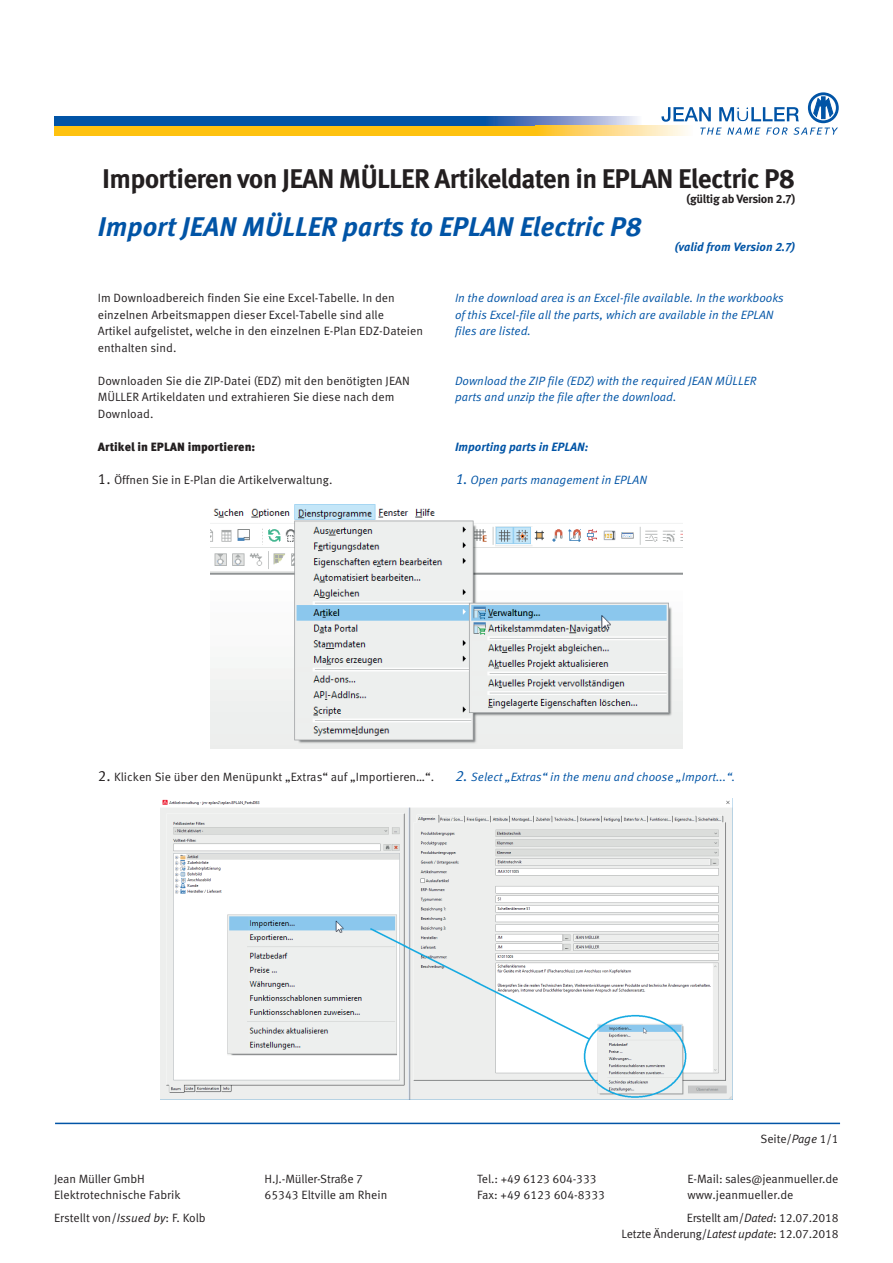
<style>
.page{position:relative;width:893px;height:1263px;background:#fff}
.page>*{position:absolute;margin:0;border:0;box-sizing:border-box;transform-origin:0 0}
.t1{font:700 27px "Meta Pro";letter-spacing:-.03em;color:#231f20}
.t2{font:italic 700 27px "Meta Pro";color:#0154a6}
.t3{font:12px/16.5px "Meta Pro";color:#231f20}
.t4{font:italic 12px/16.5px "Meta Pro";color:#0154a6}
.t5{font:12px/15.3px "Meta Pro";letter-spacing:-.02em;color:#231f20;text-align:right}
.t6{font:italic 700 12px "Meta Pro";color:#0154a6}
.t7{font:900 12px "Meta Pro";color:#231f20}
.t8{font:700 12px "Meta Pro";letter-spacing:-.025em;color:#231f20}
.s1{font-size:15px}
.s2{font-style:italic}
</style>
<div class="page">
<div style="left:54px;top:116px;width:431px;height:10px;background:#0154a6"></div>
<svg style="left:661px;top:92px;width:178px;height:43px"></svg>
<svg style="left:485px;top:116px;width:157px;height:10px;background:#879cc4"></svg>
<div style="left:54px;top:126px;width:486px;height:9px;background:#fec210"></div>
<svg style="left:540px;top:126px;width:153px;height:9px"></svg>
<hr style="left:55px;top:1123px;width:785px;height:1px;background:#0154a6">
<img style="left:210px;top:504px;width:472px;height:244px">
<img style="left:160px;top:798px;width:573px;height:301px">
<h1 class="t1" style="left:102px;top:162px;width:694px">Importieren von JEAN MÜLLER Artikeldaten in EPLAN Electric P8</h1>
<p class="t8" style="left:687px;top:192px;width:110px">(gültig ab Version 2.7)</p>
<h1 class="t2" style="left:98px;top:210px;width:545px">Import JEAN MÜLLER parts to EPLAN Electric P8</h1>
<p class="t6" style="left:674px;top:239px;width:122px">(valid from Version 2.7)</p>
<p class="t3" style="left:98px;top:290px;width:327px">Im Downloadbereich finden Sie eine Excel-Tabelle. In den einzelnen Arbeitsmappen dieser Excel-Tabelle sind alle<br>Artikel aufgelistet, welche in den einzelnen E-Plan EDZ-Dateien enthalten sind.</p>
<p class="t3" style="left:98px;top:372px;width:314px">Downloaden Sie die ZIP-Datei (EDZ) mit den benötigten JEAN<br>MÜLLER Artikeldaten und extrahieren Sie diese nach dem<br>Download.</p>
<p class="t7" style="left:98px;top:439px;width:159px">Artikel in EPLAN importieren:</p>
<p class="t3" style="left:98px;top:471px;width:236px"><span class="s1">1.</span> Öffnen Sie in E-Plan die Artikelverwaltung.</p>
<p class="t4" style="left:455px;top:290px;width:330px">In the download area is an Excel-file available. In the workbooks of this Excel-file all the parts, which are available in the EPLAN files are listed.</p>
<p class="t4" style="left:455px;top:373px;width:303px">Download the ZIP file (EDZ) with the required JEAN MÜLLER parts and unzip the file after the download.</p>
<p class="t6" style="left:455px;top:439px;width:135px">Importing parts in EPLAN:</p>
<p class="t4" style="left:455px;top:472px;width:194px"><span class="s1">1.</span> Open parts management in EPLAN</p>
<p class="t3" style="left:98px;top:768px;width:338px"><span class="s1">2.</span> Klicken Sie über den Menüpunkt „Extras“ auf „Importieren…“.</p>
<p class="t4" style="left:455px;top:769px;width:282px"><span class="s1">2.</span> Select „Extras“ in the menu and choose „Import...“.</p>
<p class="t3" style="left:761px;top:1131px;width:79px">Seite/<span class="s2">Page</span> 1/1</p>
<p class="t3" style="left:54px;top:1170px;width:92px">Jean Müller GmbH</p>
<p class="t3" style="left:264px;top:1170px;width:100px">H.J.-Müller-Straße 7</p>
<p class="t3" style="left:477px;top:1170px;width:121px">Tel.: +49 6123 604-333</p>
<p class="t3" style="left:688px;top:1170px;width:152px">E-Mail: sales@jeanmueller.de</p>
<p class="t3" style="left:54px;top:1186px;width:128px">Elektrotechnische Fabrik</p>
<p class="t3" style="left:264px;top:1186px;width:124px">65343 Eltville am Rhein</p>
<p class="t3" style="left:477px;top:1186px;width:130px">Fax: +49 6123 604-8333</p>
<p class="t3" style="left:688px;top:1186px;width:107px">www.jeanmueller.de</p>
<p class="t3" style="left:54px;top:1210px;width:153px">Erstellt von/<span class="s2">Issued by</span>: F. Kolb</p>
<p class="t5" style="left:622px;top:1211px;width:218px">Erstellt am/<span class="s2">Dated</span>: 12.07.2018<br>Letzte Änderung/<span class="s2">Latest update</span>: 12.07.2018</p>
</div>
